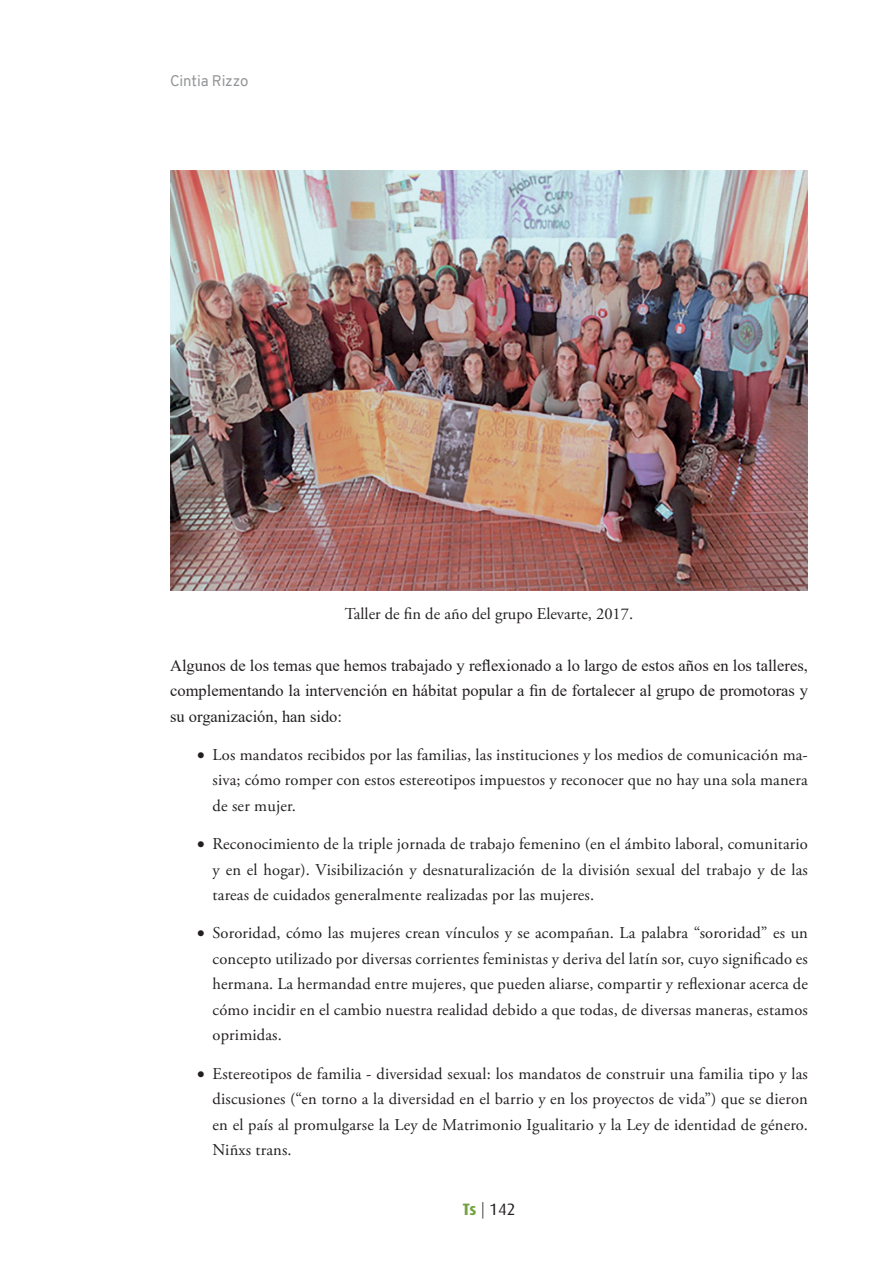
<style>
.page{position:relative;width:893px;height:1263px;background:#fff}
.page>*{position:absolute;margin:0;border:0;box-sizing:border-box;transform-origin:0 0}
.t1{font:16.5px/25.5px "Adobe Garamond Pro";letter-spacing:.01em;color:#231f20;text-align:justify}
.t2{font:16.5px/25.5px "Times New Roman";color:#231f20;text-align:justify}
.t3{font:16.5px "Dax";color:#231f20}
.t4{font:15px "Overpass";letter-spacing:-.01em;color:#939598}
.s1{font-weight:700;color:#72a13e}
.s2{font-weight:300}
</style>
<div class="page">
<img style="left:170px;top:170px;width:638px;height:421px">
<p class="t4" style="left:170px;top:71px;width:80px">Cintia Rizzo</p>
<p class="t1" style="left:345px;top:601px;width:290px">Taller de fin de año del grupo Elevarte, 2017.</p>
<p class="t2" style="left:170px;top:652px;width:639px">Algunos de los temas que hemos trabajado y reflexionado a lo largo de estos años en los talleres, complementando la intervención en hábitat popular a fin de fortalecer al grupo de promotoras y su organización, han sido:</p>
<p class="t1" style="left:213px;top:742px;width:597px;text-indent:-16px">• Los mandatos recibidos por las familias, las instituciones y los medios de comunicación ma&shy;siva; cómo romper con estos estereotipos impuestos y reconocer que no hay una sola manera de ser mujer.</p>
<p class="t1" style="left:213px;top:832px;width:597px;text-indent:-16px">• Reconocimiento de la triple jornada de trabajo femenino (en el ámbito laboral, comunitario y en el hogar). Visibilización y desnaturalización de la división sexual del trabajo y de las tareas de cuidados generalmente realizadas por las mujeres.</p>
<p class="t1" style="left:213px;top:921px;width:597px;text-indent:-16px">• Sororidad, cómo las mujeres crean vínculos y se acompañan. La palabra “sororidad” es un concepto utilizado por diversas corrientes feministas y deriva del latín sor, cuyo significado es hermana. La hermandad entre mujeres, que pueden aliarse, compartir y reflexionar acerca de cómo incidir en el cambio nuestra realidad debido a que todas, de diversas maneras, estamos oprimidas.</p>
<p class="t1" style="left:213px;top:1061px;width:597px;text-indent:-16px">• Estereotipos de familia - diversidad sexual: los mandatos de construir una familia tipo y las discusiones (“en torno a la diversidad en el barrio y en los proyectos de vida”) que se dieron en el país al promulgarse la Ley de Matrimonio Igualitario y la Ley de identidad de género.<br>Niñxs trans.</p>
<p class="t3" style="left:463px;top:1200px;width:54px"><span class="s1">Ts</span> <span class="s2">|</span> 142</p>
</div>
